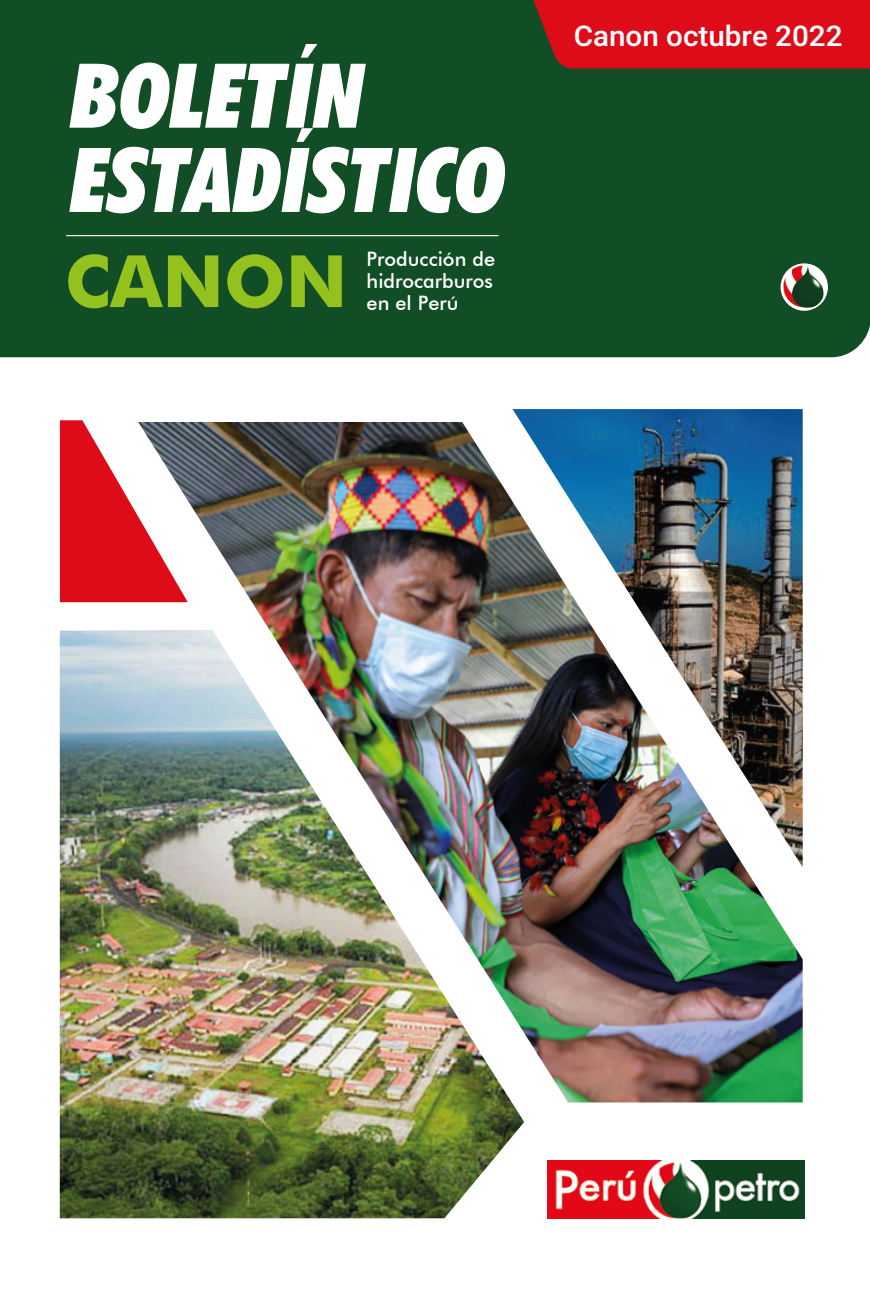
<style>
.page{position:relative;width:870px;height:1290px;background:#fff}
.page>*{position:absolute;margin:0;border:0;box-sizing:border-box;transform-origin:0 0}
.t1{font:italic 900 condensed 89.7px/84.3px "Futura BT";color:#fff}
.t2{font:700 72.3px "Futura BT";color:#95c11f}
.t3{font:500 28.5px "Heebo";color:#fff;scale:1.04 1}
.t4{font:500 19.95px/22px "Futura BT";color:#fff;text-align:justify}
</style>
<div class="page">
<img style="left:547px;top:1160px;width:257px;height:59px">
<svg style="left:60px;top:420px;width:78px;height:182px"></svg>
<div style="left:0;top:0;width:870px;height:357px;background:#114d25"></div>
<hr style="left:66px;top:235px;width:433px;height:1px;background:#f3f1e6">
<svg style="left:781px;top:263px;width:47px;height:48px"></svg>
<img style="left:783px;top:265px;width:41px;height:43px">
<div style="left:533px;top:0;width:337px;height:69px;background:#de0b18"></div>
<img style="left:138px;top:422px;width:665px;height:680px">
<img style="left:60px;top:630px;width:464px;height:588px">
<img style="left:513px;top:409px;width:290px;height:458px">
<h1 class="t1" style="left:71px;top:53px;width:437px">BOLETÍN<br>ESTADÍSTICO</h1>
<h2 class="t2" style="left:65px;top:237px;width:284px">CANON</h2>
<p class="t4" style="left:367px;top:248px;width:130px">Producción de hidrocarburos en el Perú</p>
<h3 class="t3" style="left:574px;top:16px;width:260px">Canon octubre 2022</h3>
</div>
